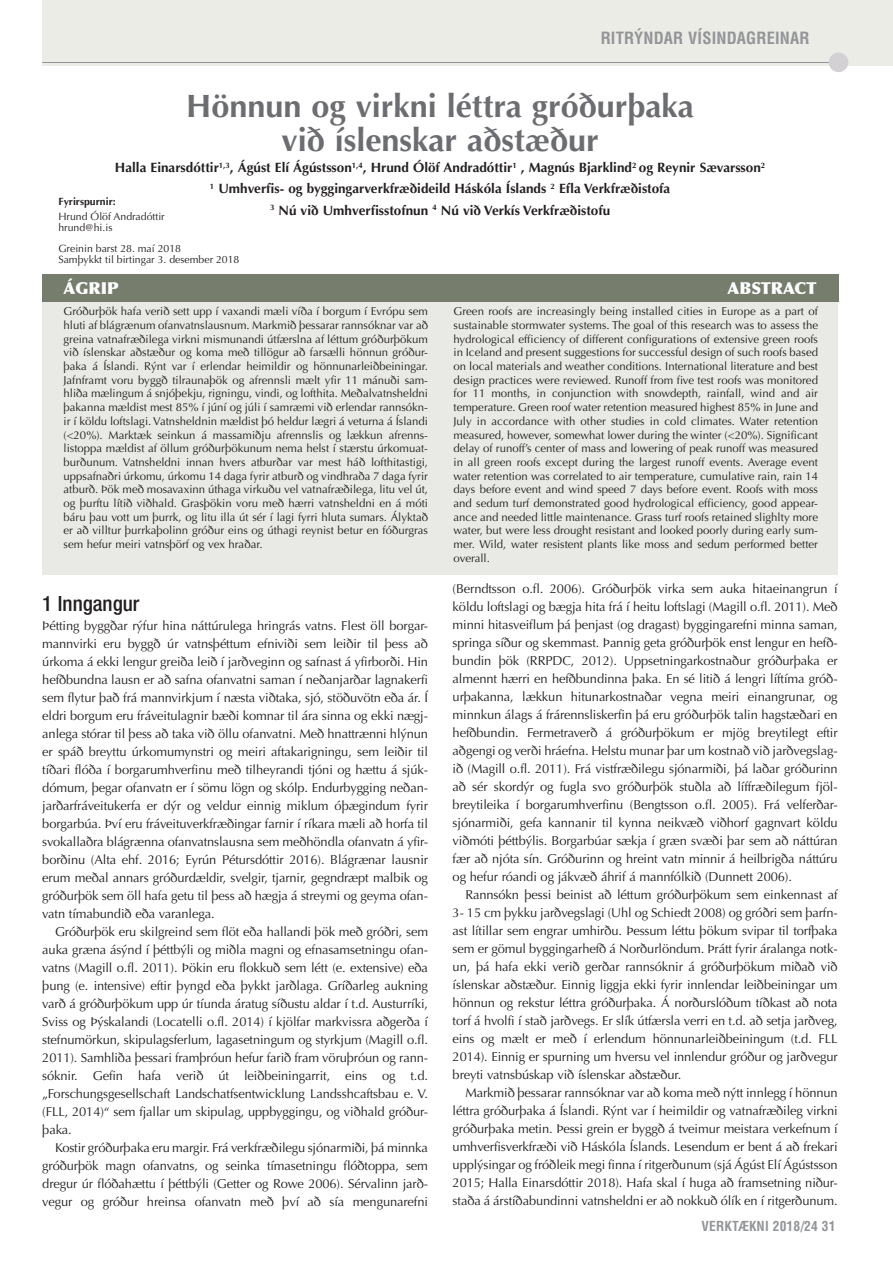
<style>
.page{position:relative;width:893px;height:1263px;background:#fff}
.page>*{position:absolute;margin:0;border:0;box-sizing:border-box;transform-origin:0 0}
.t1{font:700 32.4px/34.5px "Optima";color:#6c6d70;text-align:center}
.t2{font:500 condensed 21px "Helvetica Neue LT Std";color:#231f20}
.t3{font:700 condensed 16.5px "Helvetica LT Std";letter-spacing:.01em;color:#939598}
.t4{font:900 16.5px "Optima";color:#fff}
.t5{font:700 13.5px/21px "Optima";color:#231f20;text-align:center}
.t6{font:700 condensed 13.5px "Helvetica LT Std";letter-spacing:.01em;color:#939598}
.t7{font:12.9px/18px "Optima";letter-spacing:-.01em;color:#231f20;text-align:justify}
.t8{font:11.4px/13.6px "Optima";color:#231f20;text-align:justify}
.t9{font:10.5px/11.6px "Optima";color:#231f20}
.t10{font:700 10.5px "Optima";color:#231f20}
</style>
<div class="page">
<div style="left:42px;top:0;width:850px;height:65px;background:#ecece6"></div>
<hr style="left:42px;top:62px;width:796px;height:1px;background:#939598">
<div style="left:828px;top:53px;width:20px;height:19px;background:#d3d1d4;border-radius:50%"></div>
<div style="left:42px;top:302px;width:795px;height:273px;background:#e9eae6"></div>
<div style="left:42px;top:274px;width:796px;height:28px;background:#767d6d"></div>
<p class="t3" style="left:600px;top:28px;width:210px">RITRÝNDAR VÍSINDAGREINAR</p>
<h1 class="t1" style="left:186px;top:89px;width:509px">Hönnun og virkni léttra gróðurþaka við íslenskar aðstæður</h1>
<p class="t5" style="left:115px;top:157px;width:651px">Halla Einarsdóttir<sup>1,3</sup>, Ágúst Elí Ágústsson<sup>1,4</sup>, Hrund Ólöf Andradóttir<sup>1</sup> , Magnús Bjarklind<sup>2</sup> og Reynir Sævarsson<sup>2<br>1</sup> Umhverfis- og byggingarverkfræðideild Háskóla Íslands <sup>2</sup> Efla Verkfræðistofa<br><sup>3</sup> Nú við Umhverfisstofnun <sup>4</sup> Nú við Verkís Verkfræðistofu</p>
<p class="t10" style="left:58px;top:195px;width:59px">Fyrirspurnir:</p>
<p class="t9" style="left:58px;top:210px;width:108px">Hrund Ólöf Andradóttir hrund@hi.is</p>
<p class="t9" style="left:58px;top:242px;width:182px">Greinin barst 28. maí 2018<br>Samþykkt til birtingar 3. desember 2018</p>
<p class="t4" style="left:64px;top:278px;width:57px">ÁGRIP</p>
<p class="t4" style="left:727px;top:278px;width:91px">ABSTRACT</p>
<p class="t8" style="left:64px;top:305px;width:366px">Gróðurþök hafa verið sett upp í vaxandi mæli víða í borgum í Evrópu sem hluti af blágrænum ofanvatnslausnum. Markmið þessarar rannsóknar var að greina vatnafræðilega virkni mismunandi útfærslna af léttum gróðurþökum við íslenskar aðstæður og koma með tillögur að farsælli hönnun gróður&shy;þaka á Íslandi. Rýnt var í erlendar heimildir og hönnunarleiðbeiningar.<br>Jafnframt voru byggð tilraunaþök og afrennsli mælt yfir 11 mánuði sam&shy;hliða mælingum á snjóþekju, rigningu, vindi, og lofthita. Meðalvatnsheldni þakanna mældist mest 85% í júní og júli í samræmi við erlendar rannsókn&shy;ir í köldu loftslagi. Vatnsheldnin mældist þó heldur lægri á veturna á Íslandi (&lt;20%). Marktæk seinkun á massamiðju afrennslis og lækkun afrenns&shy;listoppa mældist af öllum gróðurþökunum nema helst í stærstu úrkomuat&shy;burðunum. Vatnsheldni innan hvers atburðar var mest háð lofthitastigi, uppsafnaðri úrkomu, úrkomu 14 daga fyrir atburð og vindhraða 7 daga fyrir atburð. Þök með mosavaxinn úthaga virkuðu vel vatnafræðilega, litu vel út, og þurftu lítið viðhald. Grasþökin voru með hærri vatnsheldni en á móti báru þau vott um þurrk, og litu illa út sér í lagi fyrri hluta sumars. Ályktað er að villtur þurrkaþolinn gróður eins og úthagi reynist betur en fóðurgras sem hefur meiri vatnsþörf og vex hraðar.</p>
<h2 class="t2" style="left:42px;top:590px;width:99px">1 Inngangur</h2>
<p class="t7" style="left:42px;top:617px;width:387px">Þétting byggðar rýfur hina náttúrulega hringrás vatns. Flest öll borgar&shy;mannvirki eru byggð úr vatnsþéttum efniviði sem leiðir til þess að úrkoma á ekki lengur greiða leið í jarðveginn og safnast á yfirborði. Hin hefðbundna lausn er að safna ofanvatni saman í neðanjarðar lagnakerfi sem flytur það frá mannvirkjum í næsta viðtaka, sjó, stöðuvötn eða ár. Í eldri borgum eru fráveitulagnir bæði komnar til ára sinna og ekki nægj&shy;anlega stórar til þess að taka við öllu ofanvatni. Með hnattrænni hlýnun er spáð breyttu úrkomumynstri og meiri aftakarigningu, sem leiðir til tíðari flóða í borgarumhverfinu með tilheyrandi tjóni og hættu á sjúk&shy;dómum, þegar ofanvatn er í sömu lögn og skólp. Endurbygging neðan&shy;jarðarfráveitukerfa er dýr og veldur einnig miklum óþægindum fyrir borgarbúa. Því eru fráveituverkfræðingar farnir í ríkara mæli að horfa til svokallaðra blágrænna ofanvatnslausna sem meðhöndla ofanvatn á yfir&shy;borðinu (Alta ehf. 2016; Eyrún Pétursdóttir 2016). Blágrænar lausnir erum meðal annars gróðurdældir, svelgir, tjarnir, gegndræpt malbik og gróðurþök sem öll hafa getu til þess að hægja á streymi og geyma ofan&shy;vatn tímabundið eða varanlega.</p>
<p class="t7" style="left:42px;top:923px;width:387px;text-indent:13px">Gróðurþök eru skilgreind sem flöt eða hallandi þök með gróðri, sem auka græna ásýnd í þéttbýli og miðla magni og efnasamsetningu ofan&shy;vatns (Magill o.fl. 2011). Þökin eru flokkuð sem létt (e. extensive) eða þung (e. intensive) eftir þyngd eða þykkt jarðlaga. Gríðarleg aukning varð á gróðurþökum upp úr tíunda áratug síðustu aldar í t.d. Austurríki, Sviss og Þýskalandi (Locatelli o.fl. 2014) í kjölfar markvissra aðgerða í stefnumörkun, skipulagsferlum, lagasetningum og styrkjum (Magill o.fl.<br>2011). Samhliða þessari framþróun hefur farið fram vöruþróun og rann&shy;sóknir. Gefin hafa verið út leiðbeiningarrit, eins og t.d. „Forschungsgesellschaft Landschatfsentwicklung Landsshcaftsbau e. V. (FLL, 2014)“ sem fjallar um skipulag, uppbyggingu, og viðhald gróður&shy;þaka.</p>
<p class="t7" style="left:42px;top:1139px;width:387px;text-indent:13px">Kostir gróðurþaka eru margir. Frá verkfræðilegu sjónarmiði, þá minnka gróðurþök magn ofanvatns, og seinka tímasetningu flóðtoppa, sem dregur úr flóðahættu í þéttbýli (Getter og Rowe 2006). Sérvalinn jarð&shy;vegur og gróður hreinsa ofanvatn með því að sía mengunarefni</p>
<p class="t8" style="left:453px;top:305px;width:366px">Green roofs are increasingly being installed cities in Europe as a part of sustainable stormwater systems. The goal of this research was to assess the hydrological efficiency of different configurations of extensive green roofs in Iceland and present suggestions for successful design of such roofs based on local materials and weather conditions. International literature and best design practices were reviewed. Runoff from five test roofs was monitored for 11 months, in conjunction with snowdepth, rainfall, wind and air temperature. Green roof water retention measured highest 85% in June and July in accordance with other studies in cold climates. Water retention measured, however, somewhat lower during the winter (&lt;20%). Significant delay of runoff’s center of mass and lowering of peak runoff was measured in all green roofs except during the largest runoff events. Average event water retention was correlated to air temperature, cumulative rain, rain 14 days before event and wind speed 7 days before event. Roofs with moss and sedum turf demonstrated good hydrological efficiency, good appear&shy;ance and needed little maintenance. Grass turf roofs retained slighlty more water, but were less drought resistant and looked poorly during early sum&shy;mer. Wild, water resistent plants like moss and sedum performed better overall.</p>
<p class="t7" style="left:452px;top:580px;width:386px">(Berndtsson o.fl. 2006). Gróðurþök virka sem auka hitaeinangrun í köldu loftslagi og bægja hita frá í heitu loftslagi (Magill o.fl. 2011). Með minni hitasveiflum þá þenjast (og dragast) byggingarefni minna saman, springa síður og skemmast. Þannig geta gróðurþök enst lengur en hefð&shy;bundin þök (RRPDC, 2012). Uppsetningarkostnaður gróðurþaka er almennt hærri en hefðbundinna þaka. En sé litið á lengri líftíma gróð&shy;urþakanna, lækkun hitunarkostnaðar vegna meiri einangrunar, og minnkun álags á frárennsliskerfin þá eru gróðurþök talin hagstæðari en hefðbundin. Fermetraverð á gróðurþökum er mjög breytilegt eftir aðgengi og verði hráefna. Helstu munar þar um kostnað við jarðvegslag&shy;ið (Magill o.fl. 2011). Frá vistfræðilegu sjónarmiði, þá laðar gróðurinn að sér skordýr og fugla svo gróðurþök stuðla að líffræðilegum fjöl&shy;breytileika í borgarumhverfinu (Bengtsson o.fl. 2005). Frá velferðar&shy;sjónarmiði, gefa kannanir til kynna neikvæð viðhorf gagnvart köldu viðmóti þéttbýlis. Borgarbúar sækja í græn svæði þar sem að náttúran fær að njóta sín. Gróðurinn og hreint vatn minnir á heilbrigða náttúru og hefur róandi og jákvæð áhrif á mannfólkið (Dunnett 2006).</p>
<p class="t7" style="left:452px;top:886px;width:386px;text-indent:13px">Rannsókn þessi beinist að léttum gróðurþökum sem einkennast af 3- 15 cm þykku jarðvegslagi (Uhl og Schiedt 2008) og gróðri sem þarfn&shy;ast lítillar sem engrar umhirðu. Þessum léttu þökum svipar til torfþaka sem er gömul byggingarhefð á Norðurlöndum. Þrátt fyrir áralanga notk&shy;un, þá hafa ekki verið gerðar rannsóknir á gróðurþökum miðað við íslenskar aðstæður. Einnig liggja ekki fyrir innlendar leiðbeiningar um hönnun og rekstur léttra gróðurþaka. Á norðurslóðum tíðkast að nota torf á hvolfi í stað jarðvegs. Er slík útfærsla verri en t.d. að setja jarðveg, eins og mælt er með í erlendum hönnunarleiðbeiningum (t.d. FLL 2014). Einnig er spurning um hversu vel innlendur gróður og jarðvegur breyti vatnsbúskap við íslenskar aðstæður.</p>
<p class="t7" style="left:452px;top:1084px;width:386px;text-indent:13px">Markmið þessarar rannsóknar var að koma með nýtt innlegg í hönnun léttra gróðurþaka á Íslandi. Rýnt var í heimildir og vatnafræðileg virkni gróðurþaka metin. Þessi grein er byggð á tveimur meistara verkefnum í umhverfisverkfræði við Háskóla Íslands. Lesendum er bent á að frekari upplýsingar og fróðleik megi finna í ritgerðunum (sjá Ágúst Elí Ágústsson 2015; Halla Einarsdóttir 2018). Hafa skal í huga að framsetning niður&shy;staða á árstíðabundinni vatnsheldni er að nokkuð ólík en í ritgerðunum.</p>
<p class="t6" style="left:701px;top:1216px;width:135px">VERKTÆKNI 2018/24 31</p>
</div>
